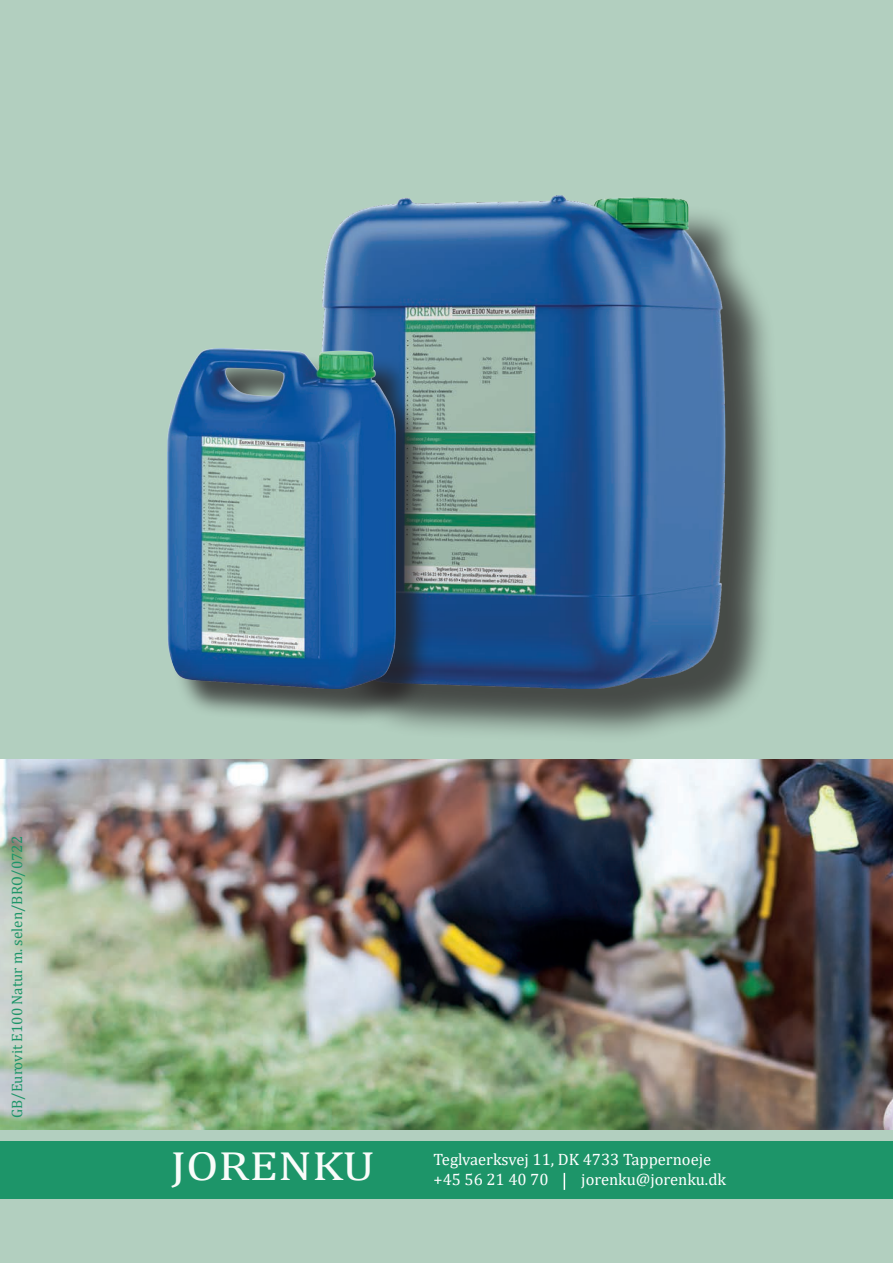
<style>
.page{position:relative;width:893px;height:1263px;background:#b2cfbf}
.page>*{position:absolute;margin:0;border:0;box-sizing:border-box;transform-origin:0 0}
.t1{font:40.95px "Cambria";color:#f9fcfa;scale:1.21 1}
.t2{font:16.5px/19.8px "Cambria";color:#fff}
.t3{font:15px "Cambria";color:#1d9569}
</style>
<div class="page">
<div style="left:0;top:1142px;width:893px;height:57px;background:#1d9569"></div>
<svg style="left:564px;top:1173px;width:1px;height:17px"></svg>
<img style="left:0;top:759px;width:893px;height:370px">
<div style="left:326px;top:204px;width:454px;height:539px;background:#231f20;opacity:.75"></div>
<img style="left:322px;top:196px;width:404px;height:492px">
<div style="left:172px;top:353px;width:261px;height:373px;background:#231f20;opacity:.75"></div>
<img style="left:167px;top:349px;width:228px;height:339px">
<p class="t3" style="left:8px;top:1118px;width:283px;rotate:-90deg">GB/Eurovit E100 Natur m. selen/BRO/0722</p>
<h1 class="t1" style="left:171px;top:1142px;width:170px">JORENKU</h1>
<p class="t2" style="left:433px;top:1150px;width:279px">Teglvaerksvej 11, DK 4733 Tappernoeje +45 56 21 40 70</p>
<p class="t2" style="left:581px;top:1169px;width:146px">jorenku@jorenku.dk</p>
</div>
